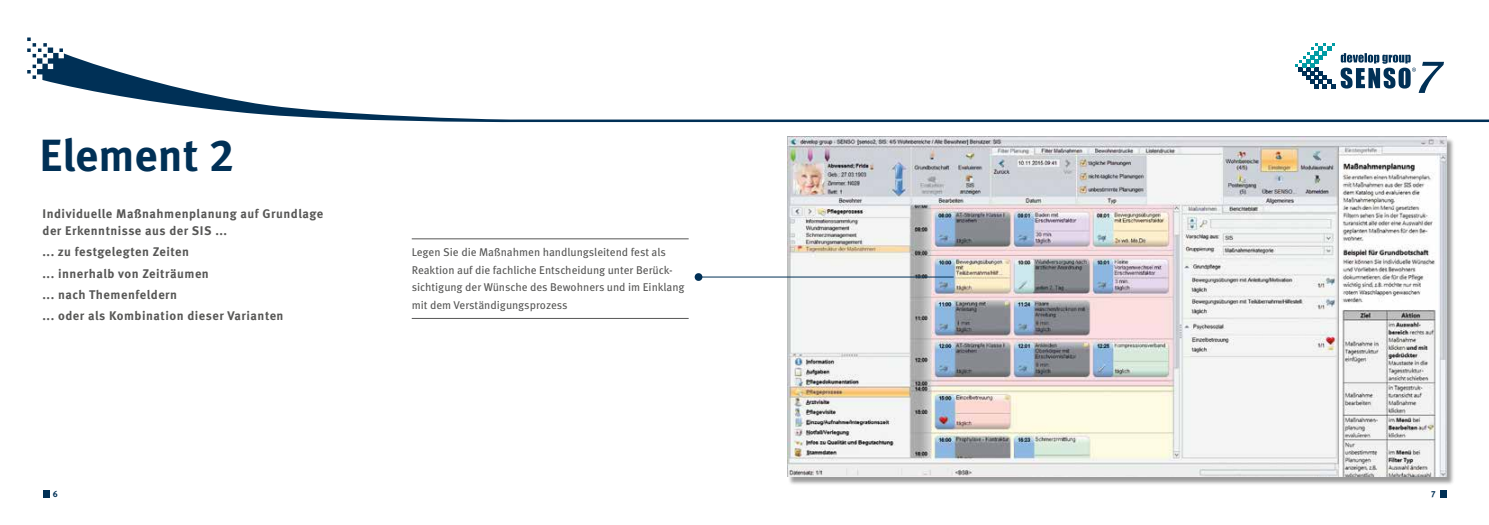
<style>
.page{position:relative;width:1489px;height:525px;background:#fff}
.page>*{position:absolute;margin:0;border:0;box-sizing:border-box;transform-origin:0 0}
.t1{font:700 45px "Meta OT";color:#003056}
.t2{font:700 12.5px/21px "Meta OT";letter-spacing:.04em;color:#575756}
.t3{font:11.25px/17.5px "Meta OT";color:#575756}
.t4{font:700 8.75px "Meta OT";color:#003056}
</style>
<div class="page">
<div style="left:787px;top:137px;width:667px;height:348px;background:#000;opacity:.4"></div>
<img style="left:787px;top:136px;width:659px;height:340px">
<svg style="left:27px;top:37px;width:1461px;height:85px"></svg>
<div style="left:43px;top:490px;width:6px;height:7px;background:#003056"></div>
<div style="left:1439px;top:490px;width:7px;height:7px;background:#003056"></div>
<svg style="left:1294px;top:43px;width:149px;height:50px"></svg>
<hr style="left:698px;top:276px;width:255px;height:1px;background:#003056">
<hr style="left:412px;top:238px;width:276px;height:1px;background:#575756">
<hr style="left:412px;top:318px;width:276px;height:1px;background:#575756">
<svg style="left:694px;top:273px;width:8px;height:8px"></svg>
<h1 class="t1" style="left:40px;top:127px;width:196px">Element 2</h1>
<p class="t2" style="left:43px;top:205px;width:282px;line-height:17.5px">Individuelle Maßnahmenplanung auf Grundlage der Erkenntnisse aus der SIS ...</p>
<p class="t2" style="left:43px;top:241px;width:242px">... zu festgelegten Zeiten<br>... innerhalb von Zeiträumen<br>... nach Themenfeldern<br>... oder als Kombination dieser Varianten</p>
<p class="t3" style="left:412px;top:243px;width:274px">Legen Sie die Maßnahmen handlungsleitend fest als Reaktion auf die fachliche Entscheidung unter Berück&shy;sichtigung der Wünsche des Bewohners und im Einklang mit dem Verständigungsprozess</p>
<p class="t4" style="left:53px;top:488px;width:7px">6</p>
<p class="t4" style="left:1430px;top:488px;width:6px">7</p>
</div>
